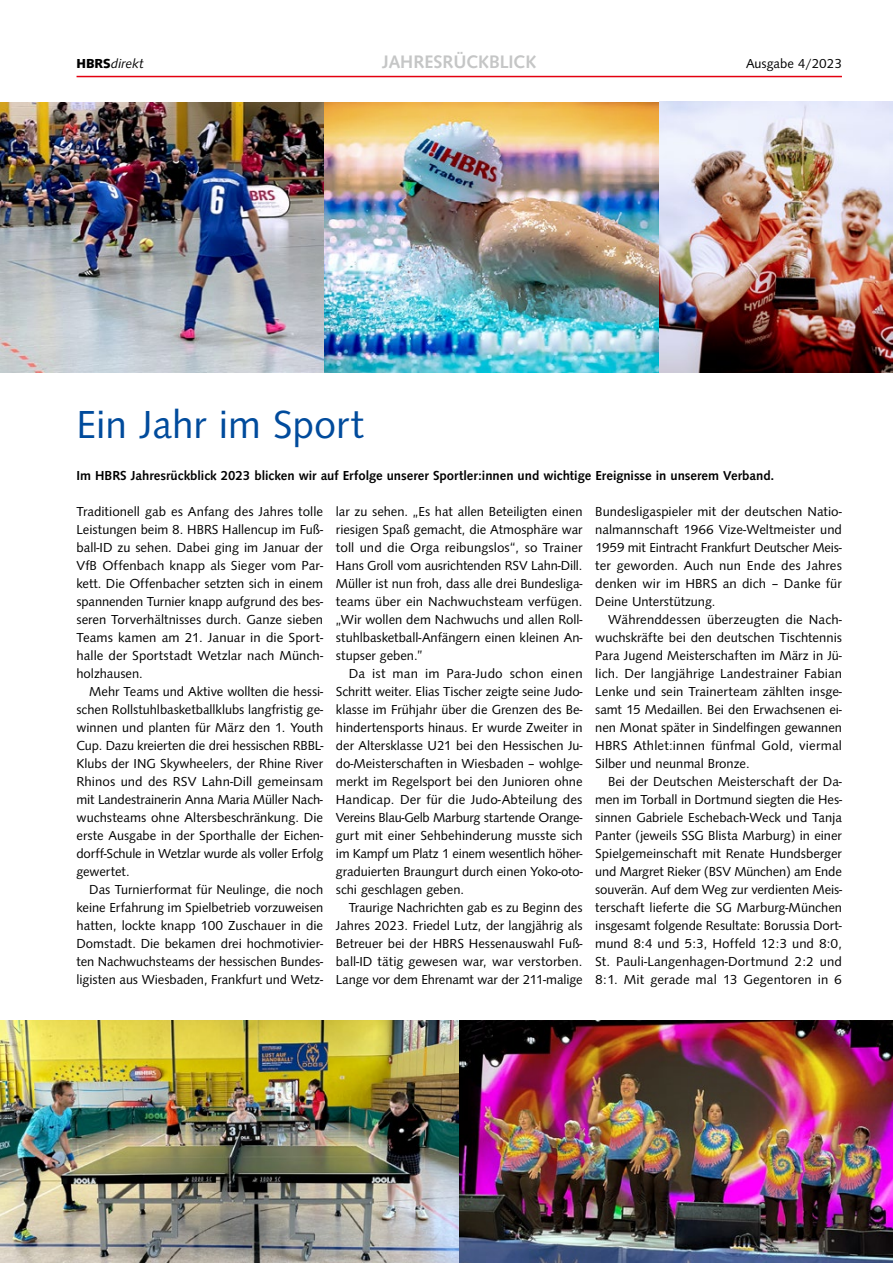
<style>
.page{position:relative;width:893px;height:1263px;background:#fff}
.page>*{position:absolute;margin:0;border:0;box-sizing:border-box;transform-origin:0 0}
.t1{font:40.5px "Syntax";color:#004b9c}
.t2{font:700 18.75px "Syntax";color:#c5c6c6}
.t3{font:13.5px/18px "Syntax";color:#000;text-align:justify}
.t4{font:700 13.5px "Syntax";color:#000}
.t5{font:italic 13.5px "Syntax";color:#000}
.s1{font-family:"Syntax H";font-weight:800;font-style:normal}
</style>
<div class="page">
<hr style="left:77px;top:76px;width:765px;height:1px;background:#e3000f">
<img style="left:0;top:102px;width:893px;height:270px">
<img style="left:0;top:1020px;width:893px;height:243px">
<h2 class="t2" style="left:382px;top:51px;width:155px">JAHRESRÜCKBLICK</h2>
<p class="t5" style="left:77px;top:56px;width:69px"><span class="s1">HBRS</span>direkt</p>
<p class="t3" style="left:746px;top:55px;width:97px">Ausgabe 4/2023</p>
<h1 class="t1" style="left:77px;top:402px;width:289px">Ein Jahr im Sport</h1>
<p class="t4" style="left:77px;top:468px;width:699px">Im HBRS Jahresrückblick 2023 blicken wir auf Erfolge unserer Sportler:innen und wichtige Ereignisse in unserem Verband.</p>
<p class="t3" style="left:77px;top:503px;width:248px">Traditionell gab es Anfang des Jahres tolle Leistungen beim 8. HBRS Hallencup im Fuß&shy;ball-ID zu sehen. Dabei ging im Januar der VfB Offenbach knapp als Sieger vom Par&shy;kett. Die Offenbacher setzten sich in einem spannenden Turnier knapp aufgrund des bes&shy;seren Torverhältnisses durch. Ganze sieben Teams kamen am 21. Januar in die Sport&shy;halle der Sportstadt Wetzlar nach Münch&shy;holzhausen.</p>
<p class="t3" style="left:77px;top:683px;width:248px;text-indent:13px">Mehr Teams und Aktive wollten die hessi&shy;schen Rollstuhlbasketballklubs langfristig ge&shy;winnen und planten für März den 1. Youth Cup. Dazu kreierten die drei hessischen RBBL-Klubs der ING Skywheelers, der Rhine River Rhinos und des RSV Lahn-Dill gemeinsam mit Landestrainerin Anna Maria Müller Nach&shy;wuchsteams ohne Altersbeschränkung. Die erste Ausgabe in der Sporthalle der Eichen&shy;dorff-Schule in Wetzlar wurde als voller Erfolg gewertet.</p>
<p class="t3" style="left:77px;top:881px;width:248px;text-indent:13px">Das Turnierformat für Neulinge, die noch keine Erfahrung im Spielbetrieb vorzuweisen hatten, lockte knapp 100 Zuschauer in die Domstadt. Die bekamen drei hochmotivier&shy;ten Nachwuchsteams der hessischen Bundes&shy;ligisten aus Wiesbaden, Frankfurt und Wetz-</p>
<p class="t3" style="left:336px;top:503px;width:248px">lar zu sehen. „Es hat allen Beteiligten einen riesigen Spaß gemacht, die Atmosphäre war toll und die Orga reibungslos“, so Trainer Hans Groll vom ausrichtenden RSV Lahn-Dill.<br>Müller ist nun froh, dass alle drei Bundesliga&shy;teams über ein Nachwuchsteam verfügen. „Wir wollen dem Nachwuchs und allen Roll&shy;stuhlbasketball-Anfängern einen kleinen An&shy;stupser geben.”</p>
<p class="t3" style="left:336px;top:665px;width:248px;text-indent:13px">Da ist man im Para-Judo schon einen Schritt weiter. Elias Tischer zeigte seine Judo&shy;klasse im Frühjahr über die Grenzen des Be&shy;hindertensports hinaus. Er wurde Zweiter in der Altersklasse U21 bei den Hessischen Ju&shy;do-Meisterschaften in Wiesbaden – wohlge&shy;merkt im Regelsport bei den Junioren ohne Handicap. Der für die Judo-Abteilung des Vereins Blau-Gelb Marburg startende Orange&shy;gurt mit einer Sehbehinderung musste sich im Kampf um Platz 1 einem wesentlich höher&shy;graduierten Braungurt durch einen Yoko-oto&shy;schi geschlagen geben.</p>
<p class="t3" style="left:336px;top:899px;width:248px;text-indent:13px">Traurige Nachrichten gab es zu Beginn des Jahres 2023. Friedel Lutz, der langjährig als Betreuer bei der HBRS Hessenauswahl Fuß&shy;ball-ID tätig gewesen war, war verstorben.<br>Lange vor dem Ehrenamt war der 211-malige</p>
<p class="t3" style="left:595px;top:503px;width:248px">Bundesligaspieler mit der deutschen Natio&shy;nalmannschaft 1966 Vize-Weltmeister und 1959 mit Eintracht Frankfurt Deutscher Meis&shy;ter geworden. Auch nun Ende des Jahres denken wir im HBRS an dich – Danke für Deine Unterstützung.</p>
<p class="t3" style="left:595px;top:611px;width:248px;text-indent:13px">Währenddessen überzeugten die Nach&shy;wuchskräfte bei den deutschen Tischtennis Para Jugend Meisterschaften im März in Jü&shy;lich. Der langjährige Landestrainer Fabian Lenke und sein Trainerteam zählten insge&shy;samt 15 Medaillen. Bei den Erwachsenen ei&shy;nen Monat später in Sindelfingen gewannen HBRS Athlet:innen fünfmal Gold, viermal Silber und neunmal Bronze.</p>
<p class="t3" style="left:595px;top:773px;width:248px;text-indent:13px">Bei der Deutschen Meisterschaft der Da&shy;men im Torball in Dortmund siegten die Hes&shy;sinnen Gabriele Eschebach-Weck und Tanja Panter (jeweils SSG Blista Marburg) in einer Spielgemeinschaft mit Renate Hundsberger und Margret Rieker (BSV München) am Ende souverän. Auf dem Weg zur verdienten Meis&shy;terschaft lieferte die SG Marburg-München insgesamt folgende Resultate: Borussia Dort&shy;mund 8:4 und 5:3, Hoffeld 12:3 und 8:0, St. Pauli-Langenhagen-Dortmund 2:2 und 8:1. Mit gerade mal 13 Gegentoren in 6</p>
</div>
